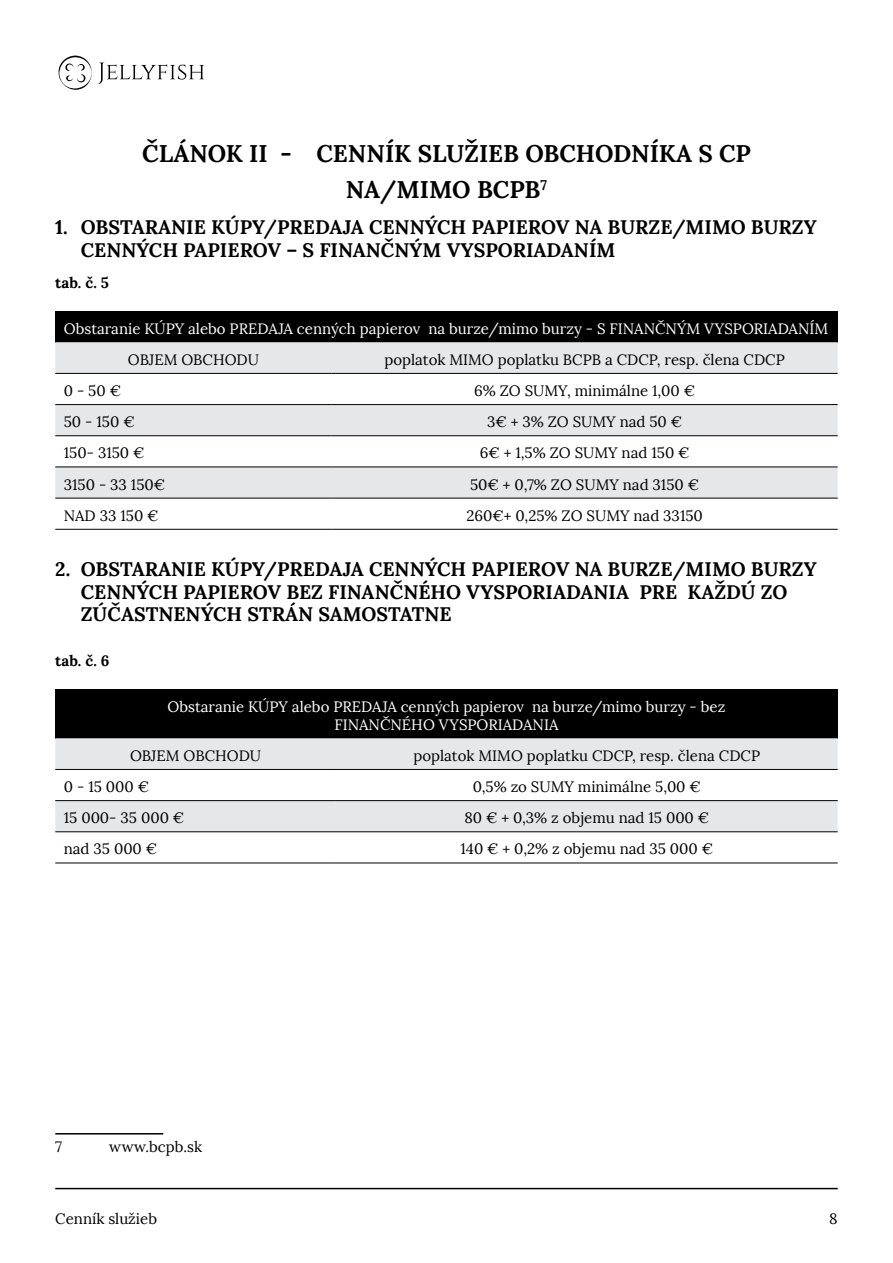
<style>
.page{position:relative;width:893px;height:1263px;background:#fff}
.page>*{position:absolute;margin:0;border:0;box-sizing:border-box;transform-origin:0 0}
.t1{font:700 24px/36px "Lora";color:#000}
.t2{font:700 19.5px/22.5px "Lora";color:#000}
.t3{font:15px "Lora";color:#000}
.t4{font:15px/18px "Lora";color:#fff;text-align:center}
.t5{font:700 15px "Lora";color:#000}
</style>
<div class="page">
<hr style="left:55px;top:1188px;width:783px;height:1px;background:#000">
<svg style="left:58px;top:55px;width:34px;height:35px"></svg>
<svg style="left:98px;top:63px;width:106px;height:21px"></svg>
<div style="left:55px;top:311px;width:783px;height:31px;background:#000"></div>
<svg style="left:55px;top:342px;width:783px;height:156px;fill:#e6e7e8"></svg>
<hr style="left:55px;top:373px;width:277px;height:1px;background:#000">
<hr style="left:332px;top:373px;width:506px;height:1px;background:#000">
<hr style="left:55px;top:404px;width:277px;height:1px;background:#000">
<hr style="left:332px;top:404px;width:506px;height:1px;background:#000">
<hr style="left:55px;top:435px;width:277px;height:1px;background:#000">
<hr style="left:332px;top:435px;width:506px;height:1px;background:#000">
<hr style="left:55px;top:466px;width:277px;height:1px;background:#000">
<hr style="left:332px;top:466px;width:506px;height:1px;background:#000">
<hr style="left:55px;top:498px;width:277px;height:1px;background:#000">
<hr style="left:332px;top:498px;width:506px;height:1px;background:#000">
<hr style="left:55px;top:529px;width:277px;height:1px;background:#000">
<hr style="left:332px;top:529px;width:506px;height:1px;background:#000">
<div style="left:55px;top:689px;width:783px;height:49px;background:#000"></div>
<svg style="left:55px;top:738px;width:783px;height:93px;fill:#e6e7e8"></svg>
<hr style="left:55px;top:769px;width:281px;height:1px;background:#000">
<hr style="left:336px;top:769px;width:502px;height:1px;background:#000">
<hr style="left:55px;top:800px;width:281px;height:1px;background:#000">
<hr style="left:336px;top:800px;width:502px;height:1px;background:#000">
<hr style="left:55px;top:831px;width:281px;height:1px;background:#000">
<hr style="left:336px;top:831px;width:502px;height:1px;background:#000">
<hr style="left:55px;top:862px;width:281px;height:1px;background:#000">
<hr style="left:336px;top:862px;width:502px;height:1px;background:#000">
<hr style="left:55px;top:1133px;width:108px;height:1px;background:#000">
<h1 class="t1" style="left:142px;top:135px;width:66px">Článok</h1>
<h1 class="t1" style="left:346px;top:135px;width:406px;text-indent:-97px">II - CENNÍK SLUŽIEB OBCHODNÍKA S CP<br>NA/MIMO BCPB<sup>7</sup></h1>
<h2 class="t2" style="left:81px;top:216px;width:737px;text-indent:-26px">1. OBSTARANIE KÚPY/PREDAJA CENNÝCH PAPIEROV NA BURZE/MIMO BURZY<br>CENNÝCH PAPIEROV – S FINANČNÝM VYSPORIADANÍM</h2>
<p class="t5" style="left:55px;top:273px;width:55px">tab. č. 5</p>
<p class="t4" style="left:64px;top:319px;width:766px">Obstaranie KÚPY alebo PREDAJA cenných papierov na burze/mimo burzy - S FINANČNÝM VYSPORIADANÍM</p>
<p class="t3" style="left:128px;top:350px;width:132px">OBJEM OBCHODU</p>
<p class="t3" style="left:384px;top:350px;width:402px">poplatok MIMO poplatku BCPB a CDCP, resp. člena CDCP</p>
<p class="t3" style="left:64px;top:382px;width:59px">0 - 50 €</p>
<p class="t3" style="left:474px;top:382px;width:222px">6% ZO SUMY, minimálne 1,00 €</p>
<p class="t3" style="left:64px;top:413px;width:72px">50 - 150 €</p>
<p class="t3" style="left:487px;top:413px;width:197px">3€ + 3% ZO SUMY nad 50 €</p>
<p class="t3" style="left:64px;top:444px;width:82px">150- 3150 €</p>
<p class="t3" style="left:480px;top:444px;width:212px">6€ + 1,5% ZO SUMY nad 150 €</p>
<p class="t3" style="left:64px;top:475px;width:103px">3150 - 33 150€</p>
<p class="t3" style="left:470px;top:475px;width:231px">50€ + 0,7% ZO SUMY nad 3150 €</p>
<p class="t3" style="left:64px;top:506px;width:96px">NAD 33 150 €</p>
<p class="t3" style="left:466px;top:506px;width:238px">260€+ 0,25% ZO SUMY nad 33150</p>
<h2 class="t2" style="left:81px;top:558px;width:737px;text-indent:-26px">2. OBSTARANIE KÚPY/PREDAJA CENNÝCH PAPIEROV NA BURZE/MIMO BURZY<br>CENNÝCH PAPIEROV BEZ FINANČNÉHO VYSPORIADANIA PRE KAŽDÚ ZO<br>ZÚČASTNENÝCH STRÁN SAMOSTATNE</h2>
<p class="t5" style="left:55px;top:651px;width:56px">tab. č. 6</p>
<p class="t4" style="left:168px;top:697px;width:559px">Obstaranie KÚPY alebo PREDAJA cenných papierov na burze/mimo burzy - bez<br>FINANČNÉHO VYSPORIADANIA</p>
<p class="t3" style="left:130px;top:746px;width:132px">OBJEM OBCHODU</p>
<p class="t3" style="left:413px;top:746px;width:348px">poplatok MIMO poplatku CDCP, resp. člena CDCP</p>
<p class="t3" style="left:64px;top:778px;width:87px">0 - 15 000 €</p>
<p class="t3" style="left:473px;top:778px;width:230px">0,5% zo SUMY minimálne 5,00 €</p>
<p class="t3" style="left:64px;top:809px;width:122px">15 000- 35 000 €</p>
<p class="t3" style="left:464px;top:809px;width:246px">80 € + 0,3% z objemu nad 15 000 €</p>
<p class="t3" style="left:64px;top:840px;width:95px">nad 35 000 €</p>
<p class="t3" style="left:460px;top:840px;width:254px">140 € + 0,2% z objemu nad 35 000 €</p>
<p class="t3" style="left:55px;top:1137px;width:8px">7</p>
<p class="t3" style="left:109px;top:1137px;width:94px">www.bcpb.sk</p>
<p class="t3" style="left:55px;top:1209px;width:103px">Cenník služieb</p>
<p class="t3" style="left:829px;top:1209px;width:10px">8</p>
</div>
